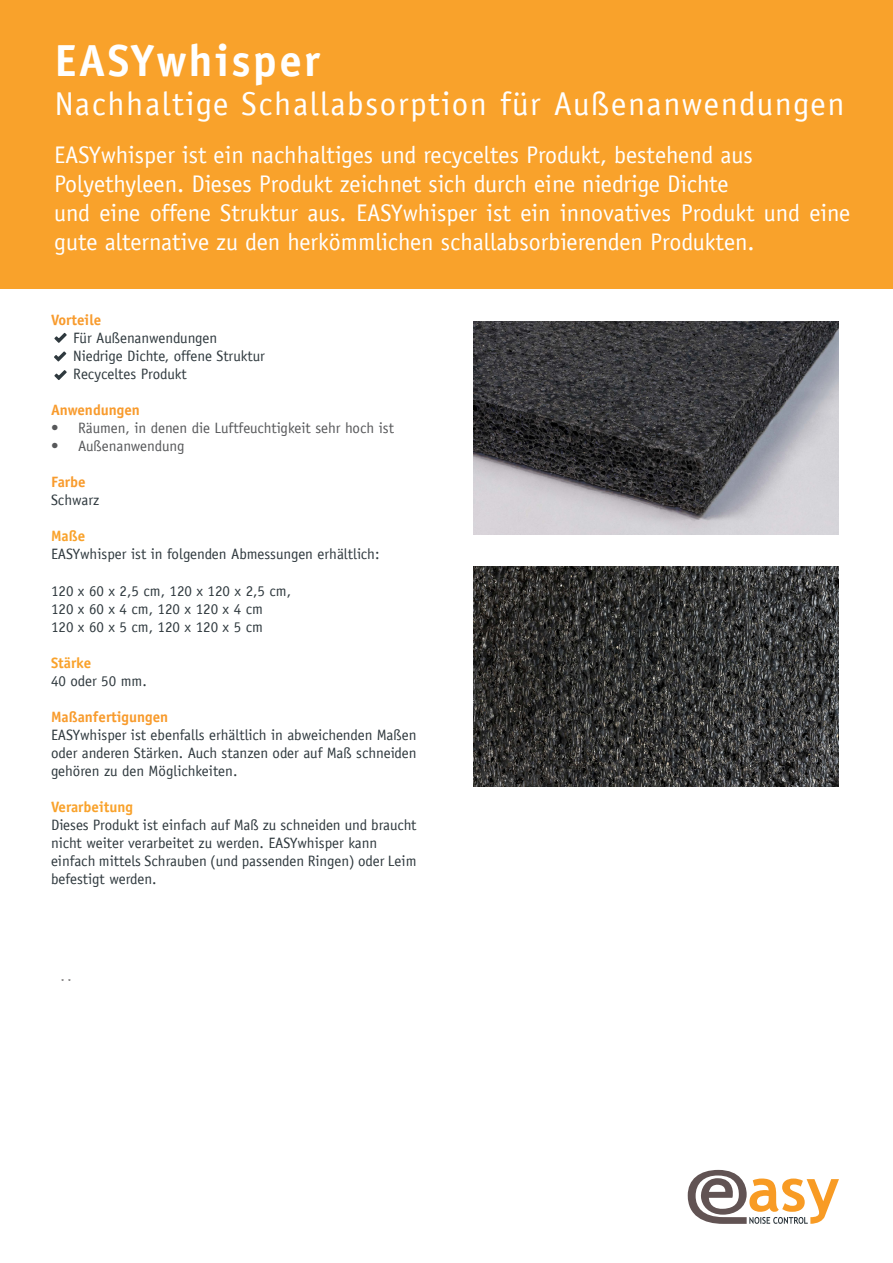
<style>
.page{position:relative;width:893px;height:1263px;background:#fff}
.page>*{position:absolute;margin:0;border:0;box-sizing:border-box;transform-origin:0 0}
.t1{font:700 45px "Officina Sans Std";letter-spacing:.05em;color:#fff}
.t2{font:33px "Officina Sans LT";letter-spacing:.05em;color:#fff}
.t3{font:24px/28.8px "Officina Sans LT";color:#fff}
.t4{font:15px/18px "Officina Sans LT";color:#2f393e;text-align:justify}
.t5{font:15px "Officina Sans LT";color:#57585a}
.t6{font:700 15px "Officina Sans Std";color:#f89b2d}
.t7{font:700 15px "Officina Sans Std";color:#f9a22b}
.t8{font:700 15px "Officina Sans Std";color:#f89b2c}
</style>
<div class="page">
<div style="left:0;top:0;width:893px;height:288px;background:#f9a22b"></div>
<svg style="left:688px;top:1170px;width:151px;height:54px"></svg>
<svg style="left:54px;top:333px;width:13px;height:10px"></svg>
<svg style="left:54px;top:351px;width:12px;height:10px"></svg>
<svg style="left:54px;top:370px;width:13px;height:10px"></svg>
<img style="left:474px;top:321px;width:365px;height:214px">
<img style="left:473px;top:567px;width:366px;height:219px">
<p class="t1" style="left:55px;top:32px;width:267px">EASYwhisper</p>
<p class="t2" style="left:55px;top:85px;width:791px">Nachhaltige Schallabsorption für Außenanwendungen</p>
<p class="t3" style="left:54px;top:141px;width:700px">EASYwhisper ist ein nachhaltiges und recyceltes Produkt, bestehend aus</p>
<p class="t3" style="left:54px;top:169px;width:676px">Polyethyleen. Dieses Produkt zeichnet sich durch eine niedrige Dichte</p>
<p class="t3" style="left:54px;top:198px;width:798px">und eine offene Struktur aus. EASYwhisper ist ein innovatives Produkt und eine gute alternative zu den herkömmlichen schallabsorbierenden Produkten.</p>
<p class="t6" style="left:51px;top:311px;width:52px">Vorteile</p>
<p class="t4" style="left:73px;top:329px;width:146px">Für Außenanwendungen</p>
<p class="t4" style="left:73px;top:347px;width:193px">Niedrige Dichte, offene Struktur</p>
<p class="t4" style="left:73px;top:365px;width:115px">Recyceltes Produkt</p>
<p class="t6" style="left:51px;top:401px;width:90px">Anwendungen</p>
<p class="t5" style="left:51px;top:420px;width:344px">• Räumen, in denen die Luftfeuchtigkeit sehr hoch ist</p>
<p class="t5" style="left:51px;top:438px;width:135px">• Außenanwendung</p>
<p class="t6" style="left:51px;top:473px;width:36px">Farbe</p>
<p class="t4" style="left:51px;top:491px;width:50px">Schwarz</p>
<p class="t7" style="left:51px;top:527px;width:36px">Maße</p>
<p class="t4" style="left:51px;top:545px;width:330px">EASYwhisper ist in folgenden Abmessungen erhältlich:</p>
<p class="t4" style="left:51px;top:581px;width:242px">120 x 60 x 2,5 cm, 120 x 120 x 2,5 cm,</p>
<p class="t4" style="left:51px;top:599px;width:213px">120 x 60 x 4 cm, 120 x 120 x 4 cm</p>
<p class="t4" style="left:51px;top:617px;width:213px">120 x 60 x 5 cm, 120 x 120 x 5 cm</p>
<p class="t7" style="left:51px;top:653px;width:42px">Stärke</p>
<p class="t4" style="left:51px;top:671px;width:97px">40 oder 50 mm.</p>
<p class="t8" style="left:51px;top:707px;width:119px">Maßanfertigungen</p>
<p class="t4" style="left:51px;top:725px;width:367px">EASYwhisper ist ebenfalls erhältlich in abweichenden Maßen oder anderen Stärken. Auch stanzen oder auf Maß schneiden gehören zu den Möglichkeiten.</p>
<p class="t7" style="left:51px;top:797px;width:83px">Verarbeitung</p>
<p class="t4" style="left:51px;top:815px;width:367px">Dieses Produkt ist einfach auf Maß zu schneiden und braucht nicht weiter verarbeitet zu werden. EASYwhisper kann</p>
<p class="t4" style="left:51px;top:851px;width:367px">einfach mittels Schrauben (und passenden Ringen) oder Leim</p>
<p class="t4" style="left:51px;top:869px;width:107px">befestigt werden.</p>
</div>
